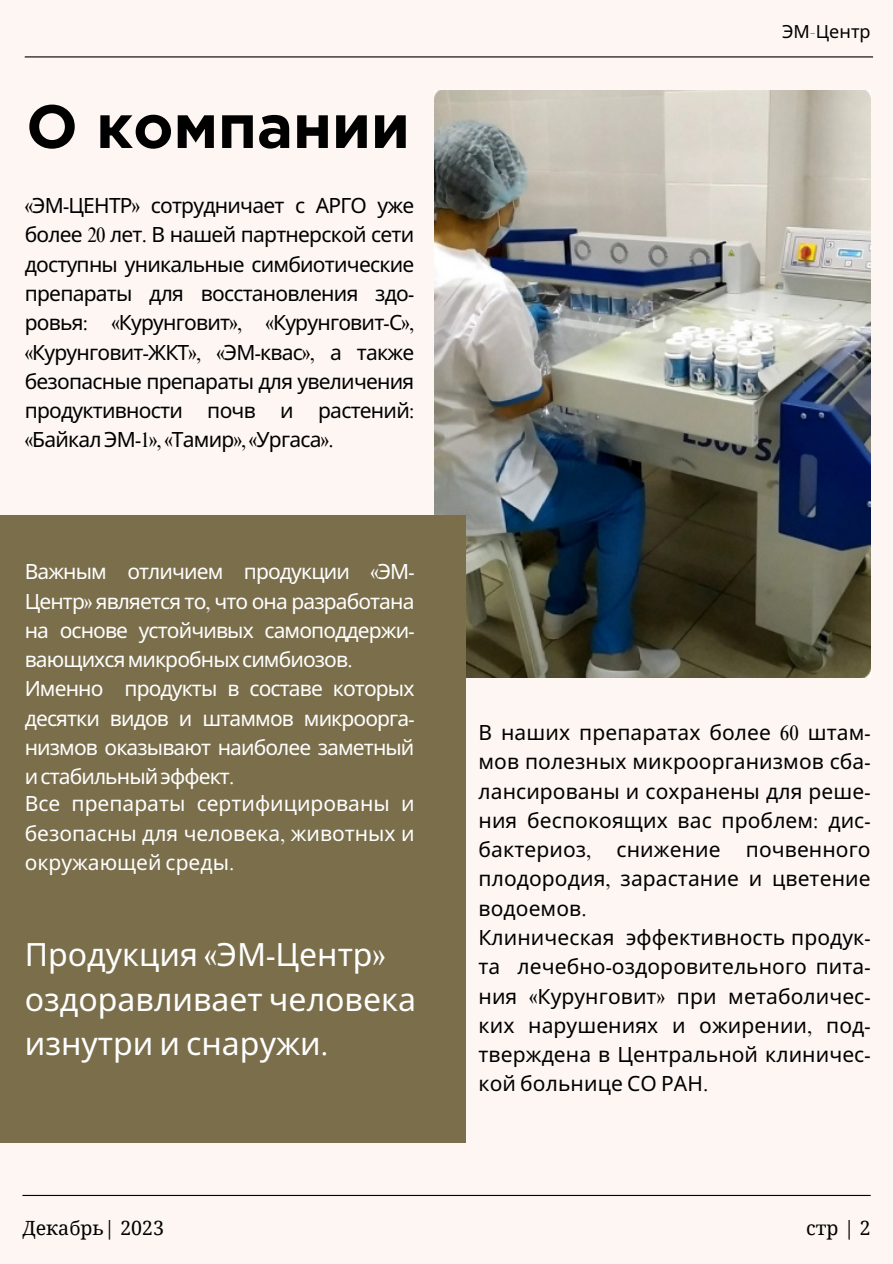
<style>
.page{position:relative;width:893px;height:1264px;background:#fff}
.page>*{position:absolute;margin:0;border:0;box-sizing:border-box;transform-origin:0 0}
.t1{font:700 60.9px "Gotham";color:#000}
.t2{font:32.1px/44.7px "Noto Sans";color:#fff}
.t3{font:21px/29.2px "Noto Sans";letter-spacing:.005em;color:#000}
.t4{font:21px/29.2px "Noto Sans";letter-spacing:-.04em;color:#fff}
.t5{font:19.65px "Droid Serif";color:#000}
.t6{font:18px "Noto Sans";color:#000}
.s1{font-family:"Times NRMT Pro";font-stretch:condensed}
.s2{font-family:"DM Serif Display"}
</style>
<div class="page">
<div style="left:0;top:0;width:892px;height:1263px;background:#fdf6f2"></div>
<hr style="left:22px;top:1194px;width:848px;height:1px;background:#000">
<hr style="left:25px;top:56px;width:848px;height:1px;background:#000">
<img style="left:434px;top:91px;width:436px;height:586px">
<div style="left:0;top:515px;width:466px;height:628px;background:#7b6e4b"></div>
<h3 class="t1" style="left:26px;top:89px;width:385px">О компании</h3>
<h2 class="t3" style="left:25px;top:190px;width:391px;text-align:justify"><span class="s1">«</span>ЭМ<span class="s1">-</span>ЦЕНТР<span class="s1">»</span> сотрудничает с АРГО уже более <span class="s1">20</span> лет<span class="s1">.</span> В нашей партнерской сети доступны уникальные симбиотические препараты для восстановления здо&shy;ровья<span class="s1">: «</span>Курунговит<span class="s1">», «</span>Курунговит<span class="s1">-</span>С<span class="s1">», «</span>Курунговит<span class="s1">-</span>ЖКТ<span class="s1">», «</span>ЭМ<span class="s1">-</span>квас<span class="s1">»,</span> а также безопасные препараты для увеличения продуктивности почв и растений<span class="s1">: «</span>БайкалЭМ<span class="s1">-1»,«</span>Тамир<span class="s1">»,«</span>Ургаса<span class="s1">».</span></h2>
<h3 class="t4" style="left:25px;top:556px;width:391px">Важным отличием продукции <span class="s1">«</span>ЭМ<span class="s1">-</span>Центр<span class="s1">»</span> является то<span class="s1">,</span> что она разработана на основе устойчивых самоподдержи&shy;вающихсямикробныхсимбиозов<span class="s1">.<br></span>Именно продукты в составе которых десятки видов и штаммов микроорга&shy;низмов оказывают наиболее заметный истабильныйэффект<span class="s1">.</span></h3>
<p class="t4" style="left:25px;top:788px;width:391px;text-align:justify">Все препараты сертифицированы и безопасны для человека<span class="s1">,</span> животных и окружающей среды<span class="s1">.</span></p>
<h2 class="t2" style="left:25px;top:931px;width:393px">Продукция <span class="s1">«</span>ЭМ<span class="s1">-</span>Центр<span class="s1">» </span>оздоравливает человека изнутри и снаружи<span class="s1">.</span></h2>
<p class="t6" style="left:782px;top:19px;width:90px">ЭМ<span class="s2">-</span>Центр</p>
<h3 class="t3" style="left:478px;top:717px;width:393px">В наших препаратах более <span class="s1">60</span> штам&shy;мов полезных микроорганизмов сба&shy;лансированы и сохранены для реше&shy;ния беспокоящих вас проблем<span class="s1">:</span> дис&shy;бактериоз<span class="s1">,</span> снижение почвенного плодородия<span class="s1">,</span> зарастание и цветение водоемов<span class="s1">.<br></span>Клиническая эффективность продук&shy;та лечебно<span class="s1">-</span>оздоровительного пита&shy;ния <span class="s1">«</span>Курунговит<span class="s1">»</span> при метаболичес&shy;ких нарушениях и ожирении<span class="s1">,</span> под&shy;тверждена в Центральной клиничес&shy;кой больнице СО РАН<span class="s1">.</span></h3>
<p class="t5" style="left:22px;top:1216px;width:143px">Декабрь| 2023</p>
<h1 class="t5" style="left:806px;top:1216px;width:66px">стр | 2</h1>
</div>
